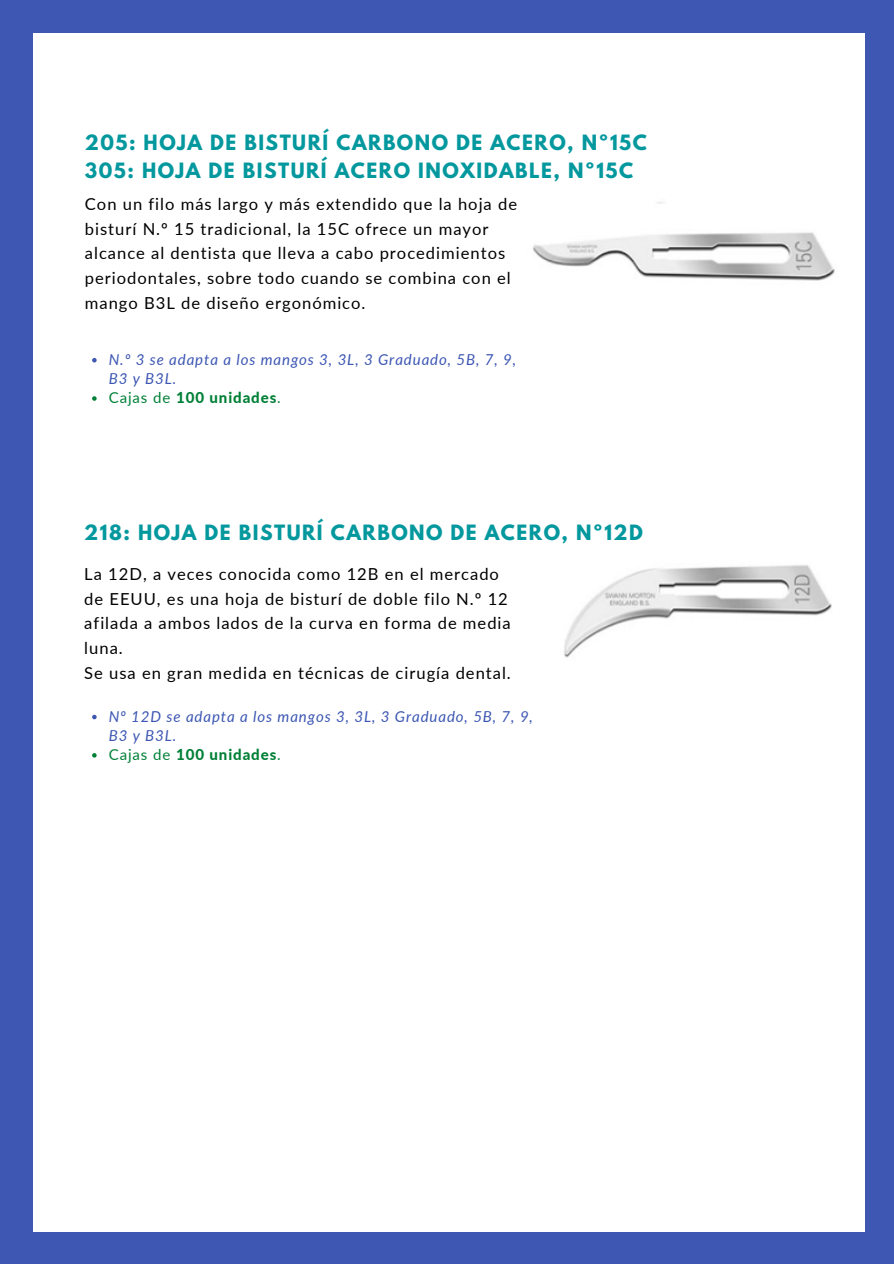
<style>
.page{position:relative;width:894px;height:1264px;background:#fff}
.page>*{position:absolute;margin:0;border:0;box-sizing:border-box;transform-origin:0 0}
.t1{font:700 18.75px "League Spartan";letter-spacing:.08em;color:#03989e}
.t2{font:16.5px/24.8px "Lato";letter-spacing:.06em;color:#000}
.t3{font:italic 15px/19.2px "Lato";letter-spacing:.06em;color:#3d57b3}
.t4{font:800 15px "Lato";letter-spacing:.06em;color:#008037}
.s1{font-weight:400}
</style>
<div class="page">
<div style="left:0;top:0;width:893px;height:1263px;background:#3d57b3"></div>
<div style="left:34px;top:33px;width:830px;height:1198px;background:#fff"></div>
<img style="left:533px;top:202px;width:302px;height:79px">
<img style="left:564px;top:565px;width:268px;height:93px">
<svg style="left:92px;top:358px;width:5px;height:4px"></svg>
<svg style="left:92px;top:396px;width:5px;height:5px"></svg>
<svg style="left:92px;top:714px;width:5px;height:5px"></svg>
<svg style="left:92px;top:753px;width:5px;height:4px"></svg>
<p class="t1" style="left:85px;top:133px;width:563px">205: HOJA DE BISTURÍ CARBONO DE ACERO, Nº15C</p>
<p class="t1" style="left:85px;top:161px;width:549px">305: HOJA DE BISTURÍ ACERO INOXIDABLE, Nº15C</p>
<p class="t2" style="left:85px;top:191px;width:433px">Con un filo más largo y más extendido que la hoja de bisturí N.º 15 tradicional, la 15C ofrece un mayor alcance al dentista que lleva a cabo procedimientos periodontales, sobre todo cuando se combina con el mango B3L de diseño ergonómico.</p>
<p class="t3" style="left:109px;top:349px;width:409px">N.º 3 se adapta a los mangos 3, 3L, 3 Graduado, 5B, 7, 9,<br>B3 y B3L.</p>
<p class="t4" style="left:109px;top:388px;width:174px"><span class="s1">Cajas de</span> 100 unidades<span class="s1">.</span></p>
<p class="t1" style="left:84px;top:523px;width:560px">218: HOJA DE BISTURÍ CARBONO DE ACERO, Nº12D</p>
<p class="t2" style="left:84px;top:561px;width:428px">La 12D, a veces conocida como 12B en el mercado de EEUU, es una hoja de bisturí de doble filo N.º 12 afilada a ambos lados de la curva en forma de media luna.</p>
<p class="t2" style="left:84px;top:660px;width:428px">Se usa en gran medida en técnicas de cirugía dental.</p>
<p class="t3" style="left:109px;top:706px;width:425px">Nº 12D se adapta a los mangos 3, 3L, 3 Graduado, 5B, 7, 9,<br>B3 y B3L.</p>
<p class="t4" style="left:109px;top:745px;width:174px"><span class="s1">Cajas de</span> 100 unidades<span class="s1">.</span></p>
</div>
